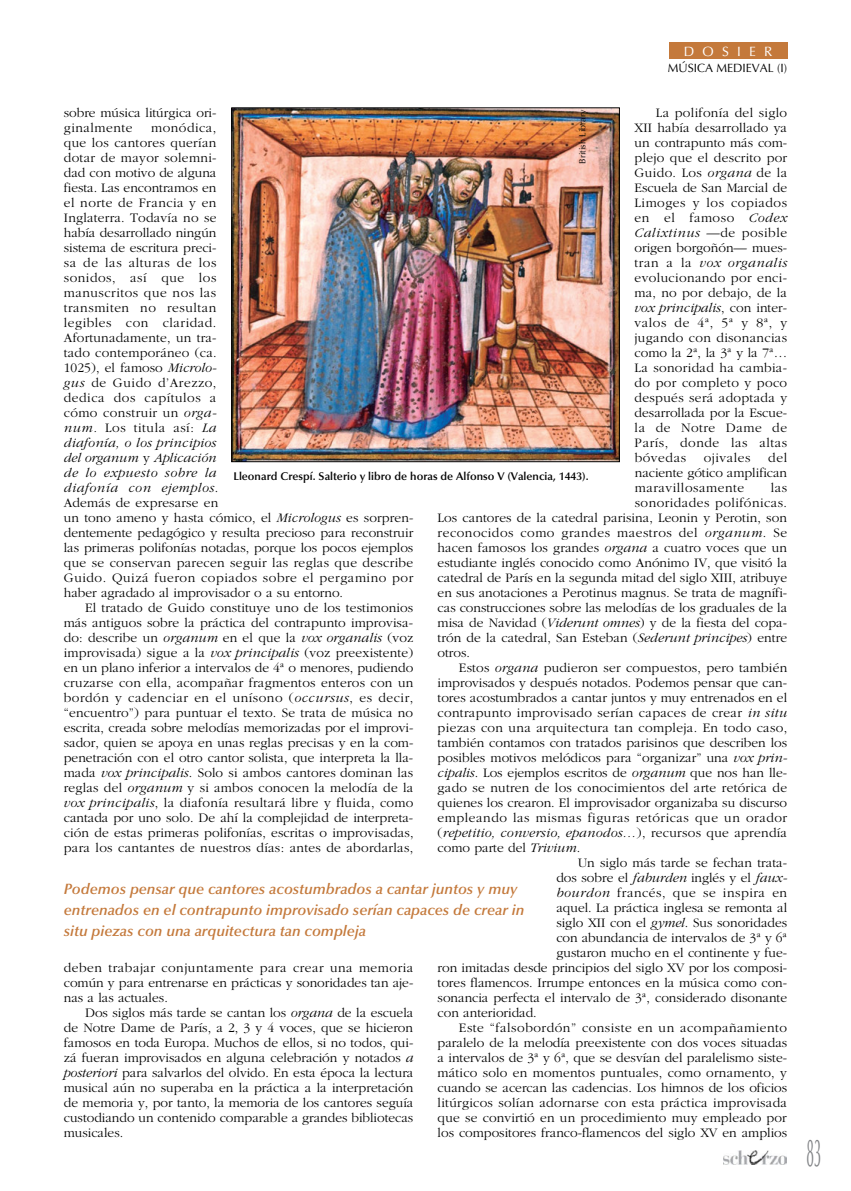
<style>
.page{position:relative;width:851px;height:1191px;background:#fff}
.page>*{position:absolute;margin:0;border:0;box-sizing:border-box;transform-origin:0 0}
.t1{font:39px "Optima LT Std";color:#808285;scale:.35 1}
.t2{font:italic 600 15px/21px "Optima LT Std";color:#c4793b}
.t3{font:300 13.5px/15px "ITC Garamond Std";color:#000;text-align:justify}
.t4{font:300 13.5px "ITC Garamond Std";letter-spacing:.04em;color:#000}
.t5{font:300 13.5px "ITC Garamond Std";letter-spacing:.02em;color:#000}
.t6{font:300 13.5px "ITC Garamond Std";letter-spacing:.025em;color:#000}
.t7{font:italic 300 13.5px "ITC Garamond Std";letter-spacing:.02em;color:#000}
.t8{font:300 13.5px "ITC Garamond Std";letter-spacing:.035em;color:#000}
.t9{font:13.5px "Optima LT Std";letter-spacing:.61em;color:#fff}
.t10{font:12px "Optima LT Std";color:#000}
.t11{font:600 11.25px "Optima LT Std";color:#000}
.t12{font:9px "Optima LT Std";color:#000}
.s1{font-style:italic}
.s2{font-style:normal}
</style>
<div class="page">
<div style="left:669px;top:43px;width:118px;height:17px;background:#c4793b"></div>
<img style="left:723px;top:1150px;width:63px;height:14px">
<img style="left:233px;top:110px;width:384px;height:350px">
<div style="left:231px;top:108px;width:388px;height:354px;border:1px solid #000"></div>
<p class="t9" style="left:683px;top:46px;width:90px">DOSIER</p>
<p class="t10" style="left:667px;top:63px;width:121px">MÚSICA MEDIEVAL (I)</p>
<p class="t3" style="left:634px;top:106px;width:154px;text-indent:21px">La polifonía del siglo XII había desarrollado ya un contrapunto más com&shy;plejo que el descrito por Guido. Los <span class="s1">organa</span> de la Escuela de San Marcial de Limoges y los copiados en el famoso <span class="s1">Codex Calixtinus</span> —de posible origen borgoñón— mues&shy;tran a la <span class="s1">vox organalis </span>evolucionando por enci&shy;ma, no por debajo, de la <span class="s1">vox principalis</span>, con inter&shy;valos de 4ª, 5ª y 8ª, y jugando con disonancias como la 2ª, la 3ª y la 7ª… La sonoridad ha cambia&shy;do por completo y poco después será adoptada y desarrollada por la Escue&shy;la de Notre Dame de París, donde las altas bóvedas</p>
<p class="t3" style="left:64px;top:106px;width:154px">sobre música litúrgica ori&shy;ginalmente</p>
<p class="t12" style="left:578px;top:164px;width:56px;rotate:-90deg">British Library</p>
<p class="t3" style="left:64px;top:121px;width:351px;text-align:left;text-indent:87px">monódica,<br>que los cantores querían<br>dotar de mayor solemni-<br>dad con motivo de alguna<br>fiesta. Las encontramos en<br>el norte de Francia y en<br>Inglaterra. Todavía no se<br>había desarrollado ningún<br>sistema de escritura preci-<br>sa de las alturas de los<br>sonidos, así que los<br>manuscritos que nos las<br>transmiten no resultan<br>legibles con claridad.<br>Afortunadamente, un tra-<br>tado contemporáneo (ca.<br>1025), el famoso <span class="s1">Microlo-<br>gus</span> de Guido d’Arezzo,<br>dedica dos capítulos a<br>cómo construir un <span class="s1">orga-<br>num.</span> Los titula así: <span class="s1">La<br>diafonía, o los principios<br>del organum</span> y <span class="s1">Aplicación<br>de lo expuesto sobre la<br>diafonía con ejemplos</span>.<br>Además de expresarse en<br>un tono ameno y hasta cómico, el <span class="s1">Micrologus</span> es sorpren&shy;dentemente pedagógico y resulta precioso para reconstruir las primeras polifonías notadas, porque los pocos ejemplos que se conservan parecen seguir las reglas que describe<br>Guido. Quizá fueron copiados sobre el pergamino por haber agradado al improvisador o a su entorno.</p>
<p class="t3" style="left:64px;top:601px;width:351px;text-indent:21px">El tratado de Guido constituye uno de los testimonios más antiguos sobre la práctica del contrapunto improvisa&shy;do: describe un <span class="s1">organum</span> en el que la <span class="s1">vox organalis</span> (voz improvisada) sigue a la <span class="s1">vox principalis</span> (voz preexistente) en un plano inferior a intervalos de 4ª o menores, pudiendo cruzarse con ella, acompañar fragmentos enteros con un bordón y cadenciar en el unísono (<span class="s1">occursus</span>, es decir, “encuentro”) para puntuar el texto. Se trata de música no escrita, creada sobre melodías memorizadas por el improvi&shy;sador, quien se apoya en unas reglas precisas y en la com&shy;penetración con el otro cantor solista, que interpreta la lla&shy;mada <span class="s1">vox principalis</span>. Solo si ambos cantores dominan las reglas del <span class="s1">organum</span> y si ambos conocen la melodía de la <span class="s1">vox principalis</span>, la diafonía resultará libre y fluida, como cantada por uno solo. De ahí la complejidad de interpreta&shy;ción de estas primeras polifonías, escritas o improvisadas, para los cantantes de nuestros días: antes de abordarlas,</p>
<p class="t3" style="left:634px;top:451px;width:154px;text-indent:133px">del naciente gótico amplifican maravillosamente</p>
<p class="t4" style="left:703px;top:453px;width:48px">ojivales</p>
<p class="t11" style="left:233px;top:471px;width:357px">Lleonard Crespí. Salterio y libro de horas de Alfonso V (Valencia, 1443).</p>
<p class="t3" style="left:770px;top:481px;width:18px">las</p>
<p class="t8" style="left:634px;top:498px;width:154px">sonoridades polifónicas.</p>
<p class="t3" style="left:437px;top:511px;width:351px">Los cantores de la catedral parisina, Leonin y Perotin, son</p>
<p class="t4" style="left:437px;top:528px;width:351px">reconocidos como grandes maestros del <span class="s1">organum</span>. Se</p>
<p class="t3" style="left:437px;top:541px;width:351px">hacen famosos los grandes <span class="s1">organa</span> a cuatro voces que un</p>
<p class="t3" style="left:437px;top:556px;width:351px">estudiante inglés conocido como Anónimo IV, que visitó la</p>
<p class="t3" style="left:437px;top:571px;width:351px">catedral de París en la segunda mitad del siglo XIII, atribuye</p>
<p class="t3" style="left:437px;top:586px;width:351px">en sus anotaciones a Perotinus magnus<span class="s1">.</span> Se trata de magnífi-</p>
<p class="t3" style="left:437px;top:601px;width:351px">cas construcciones sobre las melodías de los graduales de la</p>
<p class="t3" style="left:437px;top:616px;width:351px">misa de Navidad (<span class="s1">Viderunt omnes</span>) y de la fiesta del copa-</p>
<p class="t3" style="left:437px;top:631px;width:351px">trón de la catedral, San Esteban (<span class="s1">Sederunt principes</span>) entre</p>
<p class="t3" style="left:437px;top:646px;width:34px">otros.</p>
<p class="t3" style="left:459px;top:661px;width:330px">Estos <span class="s1">organa</span> pudieron ser compuestos, pero también</p>
<p class="t3" style="left:437px;top:676px;width:351px">improvisados y después notados. Podemos pensar que can-</p>
<p class="t3" style="left:437px;top:691px;width:351px">tores acostumbrados a cantar juntos y muy entrenados en el</p>
<p class="t6" style="left:437px;top:708px;width:351px">contrapunto improvisado serían capaces de crear <span class="s1">in situ</span></p>
<p class="t6" style="left:437px;top:723px;width:351px">piezas con una arquitectura tan compleja. En todo caso,</p>
<p class="t3" style="left:437px;top:736px;width:351px">también contamos con tratados parisinos que describen los</p>
<p class="t3" style="left:437px;top:751px;width:350px">posibles motivos melódicos para “organizar” una <span class="s1">vox prin-</span></p>
<p class="t3" style="left:437px;top:766px;width:351px"><span class="s1">cipalis</span>. Los ejemplos escritos de <span class="s1">organum</span> que nos han lle-</p>
<p class="t5" style="left:437px;top:783px;width:351px">gado se nutren de los conocimientos del arte retórica de</p>
<p class="t3" style="left:437px;top:796px;width:351px">quienes los crearon. El improvisador organizaba su discurso</p>
<p class="t4" style="left:437px;top:813px;width:351px">empleando las mismas figuras retóricas que un orador</p>
<p class="t7" style="left:437px;top:827px;width:351px"><span class="s2">(</span>repetitio, conversio, epanodos…<span class="s2">), recursos que aprendía</span></p>
<p class="t3" style="left:437px;top:841px;width:144px">como parte del <span class="s1">Trivium</span>.</p>
<p class="t3" style="left:577px;top:856px;width:211px">Un siglo más tarde se fechan trata-</p>
<p class="t3" style="left:556px;top:871px;width:231px">dos sobre el <span class="s1">faburden</span> inglés y el <span class="s1">faux-</span></p>
<p class="t4" style="left:556px;top:888px;width:232px"><span class="s1">bourdon</span> francés, que se inspira en</p>
<p class="t3" style="left:556px;top:901px;width:232px">aquel. La práctica inglesa se remonta al</p>
<p class="t3" style="left:556px;top:916px;width:232px">siglo XII con el <span class="s1">gymel</span>. Sus sonoridades</p>
<p class="t3" style="left:556px;top:931px;width:232px">con abundancia de intervalos de 3ª y 6ª</p>
<p class="t3" style="left:556px;top:946px;width:232px">gustaron mucho en el continente y fue-</p>
<p class="t3" style="left:437px;top:961px;width:351px">ron imitadas desde principios del siglo XV por los composi-</p>
<p class="t3" style="left:437px;top:976px;width:351px">tores flamencos. Irrumpe entonces en la música como con-</p>
<p class="t3" style="left:437px;top:991px;width:351px">sonancia perfecta el intervalo de 3ª, considerado disonante</p>
<p class="t3" style="left:437px;top:1006px;width:101px">con anterioridad.</p>
<p class="t4" style="left:459px;top:1023px;width:330px">Este “falsobordón” consiste en un acompañamiento</p>
<p class="t3" style="left:437px;top:1036px;width:351px">paralelo de la melodía preexistente con dos voces situadas</p>
<p class="t3" style="left:437px;top:1051px;width:351px">a intervalos de 3ª y 6ª, que se desvían del paralelismo siste-</p>
<p class="t3" style="left:437px;top:1066px;width:351px">mático solo en momentos puntuales, como ornamento, y</p>
<p class="t3" style="left:437px;top:1081px;width:351px">cuando se acercan las cadencias. Los himnos de los oficios</p>
<p class="t5" style="left:437px;top:1098px;width:351px">litúrgicos solían adornarse con esta práctica improvisada</p>
<p class="t3" style="left:437px;top:1111px;width:351px">que se convirtió en un procedimiento muy empleado por</p>
<p class="t3" style="left:437px;top:1126px;width:351px">los compositores franco-flamencos del siglo XV en amplios</p>
<p class="t2" style="left:64px;top:879px;width:462px">Podemos pensar que cantores acostumbrados a cantar juntos y muy entrenados en el contrapunto improvisado serían capaces de crear in situ piezas con una arquitectura tan compleja</p>
<p class="t3" style="left:64px;top:961px;width:351px">deben trabajar conjuntamente para crear una memoria común y para entrenarse en prácticas y sonoridades tan aje&shy;nas a las actuales.</p>
<p class="t3" style="left:64px;top:1006px;width:351px;text-indent:21px">Dos siglos más tarde se cantan los <span class="s1">organa</span> de la escuela de Notre Dame de París, a 2, 3 y 4 voces, que se hicieron famosos en toda Europa. Muchos de ellos, si no todos, qui&shy;zá fueran improvisados en alguna celebración y notados <span class="s1">a posteriori</span> para salvarlos del olvido. En esta época la lectura musical aún no superaba en la práctica a la interpretación de memoria y, por tanto, la memoria de los cantores seguía custodiando un contenido comparable a grandes bibliotecas musicales.</p>
<h1 class="t1" style="left:806px;top:1137px;width:45px">83</h1>
</div>
